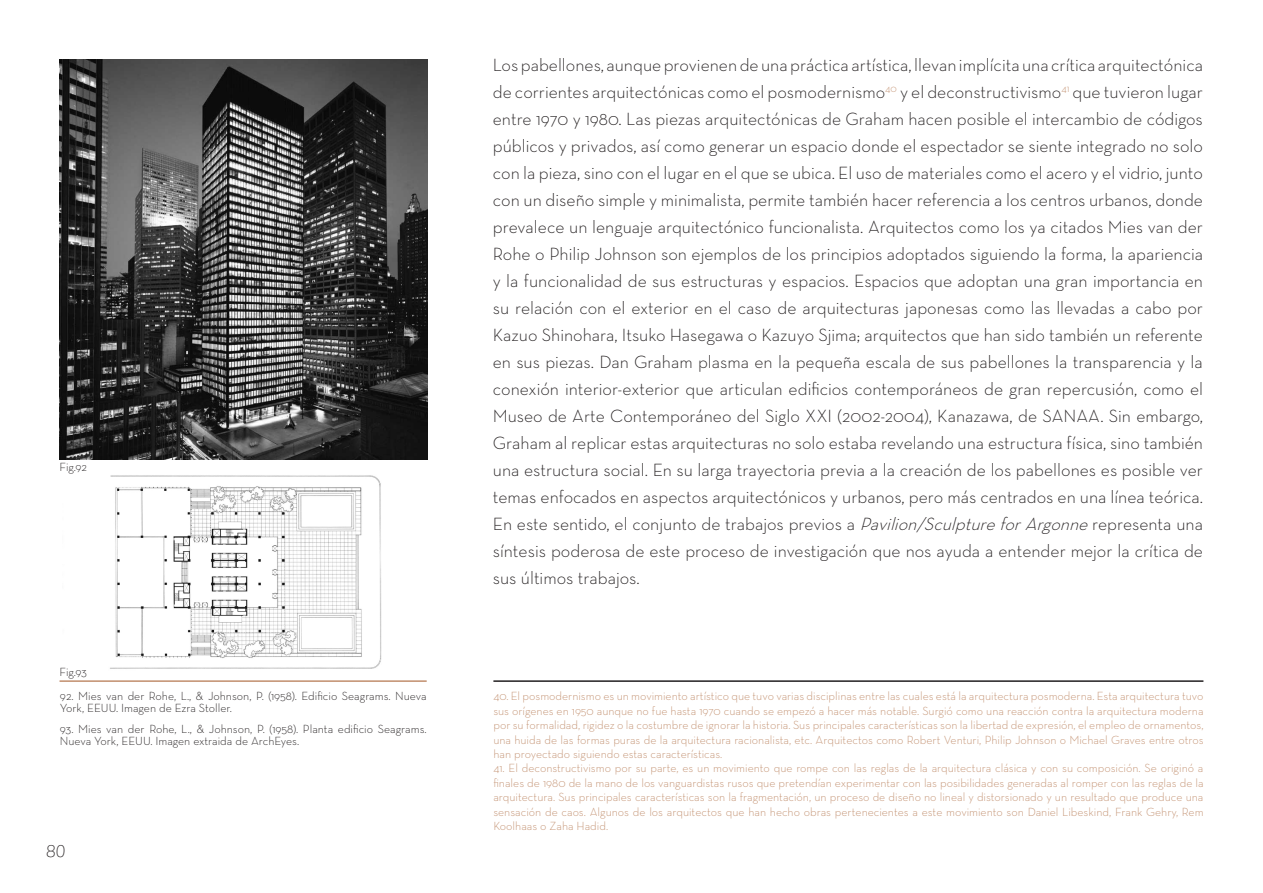
<style>
.page{position:relative;width:1263px;height:893px;background:#fff}
.page>*{position:absolute;margin:0;border:0;box-sizing:border-box;transform-origin:0 0}
.t1{font:300 18px/27px "Neutra Text";color:#231f20;text-align:justify}
.t2{font:300 18px "Eras ITC";color:#231f20}
.t3{font:300 12px/14.4px "Neutra Text";color:#c18e6d;text-align:justify}
.t4{font:300 12px/12px "Neutra Text";color:#231f20}
.s1{font-style:italic}
</style>
<div class="page">
<img style="left:60px;top:60px;width:368px;height:399px">
<hr style="left:60px;top:680px;width:367px;height:2px;background:#c18e6d">
<hr style="left:493px;top:680px;width:710px;height:2px;background:#231f20">
<img style="left:110px;top:475px;width:272px;height:194px">
<p class="t4" style="left:60px;top:460px;width:29px">Fig.92</p>
<p class="t4" style="left:60px;top:666px;width:29px">Fig.93</p>
<p class="t4" style="left:60px;top:690px;width:368px">92. Mies van der Rohe, L., &amp; Johnson, P. (1958). Edificio Seagrams. Nueva<br>York, EEUU. Imagen de Ezra Stoller.</p>
<p class="t4" style="left:60px;top:723px;width:368px">93. Mies van der Rohe, L., &amp; Johnson, P. (1958). Planta edificio Seagrams.<br>Nueva York, EEUU. Imagen extraida de ArchEyes.</p>
<p class="t2" style="left:46px;top:841px;width:21px">80</p>
<p class="t1" style="left:493px;top:51px;width:712px">Los pabellones, aunque provienen de una práctica artística, llevan implícita una crítica arquitectónica de corrientes arquitectónicas como el posmodernismo<sup>40</sup> y el deconstructivismo<sup>41</sup> que tuvieron lugar entre 1970 y 1980. Las piezas arquitectónicas de Graham hacen posible el intercambio de códigos públicos y privados, así como generar un espacio donde el espectador se siente integrado no solo con la pieza, sino con el lugar en el que se ubica. El uso de materiales como el acero y el vidrio, junto con un diseño simple y minimalista, permite también hacer referencia a los centros urbanos, donde prevalece un lenguaje arquitectónico funcionalista. Arquitectos como los ya citados Mies van der Rohe o Philip Johnson son ejemplos de los principios adoptados siguiendo la forma, la apariencia y la funcionalidad de sus estructuras y espacios. Espacios que adoptan una gran importancia en su relación con el exterior en el caso de arquitecturas japonesas como las llevadas a cabo por Kazuo Shinohara, Itsuko Hasegawa o Kazuyo Sjima; arquitectos que han sido también un referente en sus piezas. Dan Graham plasma en la pequeña escala de sus pabellones la transparencia y la conexión interior-exterior que articulan edificios contemporáneos de gran repercusión, como el Museo de Arte Contemporáneo del Siglo XXI (2002-2004), Kanazawa, de SANAA. Sin embargo, Graham al replicar estas arquitecturas no solo estaba revelando una estructura física, sino también una estructura social. En su larga trayectoria previa a la creación de los pabellones es posible ver temas enfocados en aspectos arquitectónicos y urbanos, pero más centrados en una línea teórica.<br>En este sentido, el conjunto de trabajos previos a <span class="s1">Pavilion/SculptureforArgonne</span>representa una síntesis poderosa de este proceso de investigación que nos ayuda a entender mejor la crítica de sus últimos trabajos.</p>
<p class="t3" style="left:493px;top:689px;width:712px">40. El posmodernismo es un movimiento artístico que tuvo varias disciplinas entre las cuales está la arquitectura posmoderna. Esta arquitectura tuvo sus orígenes en 1950 aunque no fue hasta 1970 cuando se empezó a hacer más notable. Surgió como una reacción contra la arquitectura moderna por su formalidad, rigidez o la costumbre de ignorar la historia. Sus principales características son la libertad de expresión, el empleo de ornamentos, una huida de las formas puras de la arquitectura racionalista, etc. Arquitectos como Robert Venturi, Philip Johnson o Michael Graves entre otros han proyectado siguiendo estas características.</p>
<p class="t3" style="left:493px;top:761px;width:712px">41. El deconstructivismo por su parte, es un movimiento que rompe con las reglas de la arquitectura clásica y con su composición. Se originó a finales de 1980 de la mano de los vanguardistas rusos que pretendían experimentar con las posibilidades generadas al romper con las reglas de la arquitectura. Sus principales características son la fragmentación, un proceso de diseño no lineal y distorsionado y un resultado que produce una sensación de caos. Algunos de los arquitectos que han hecho obras pertenecientes a este movimiento son Daniel Libeskind, Frank Gehry, Rem Koolhaas o Zaha Hadid.</p>
</div>
